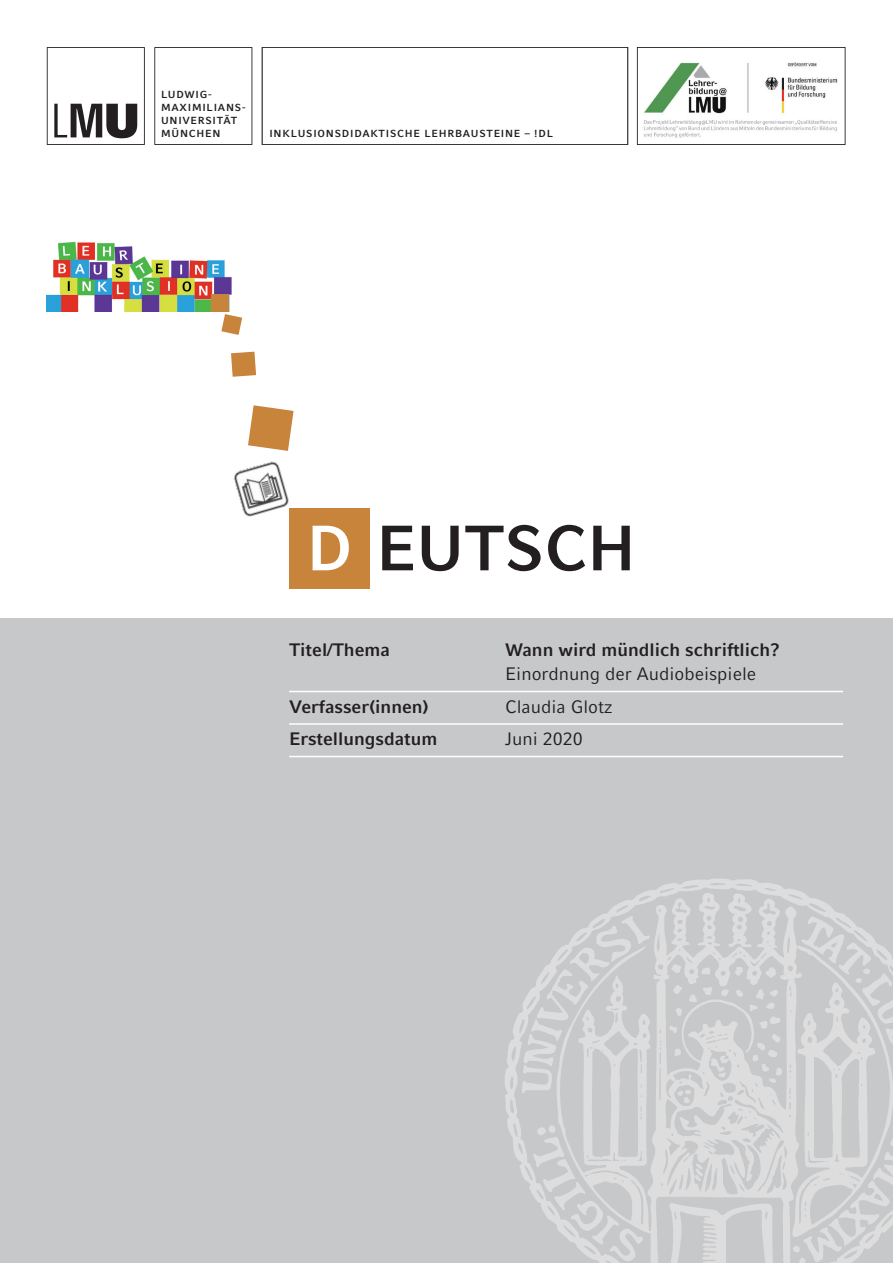
<style>
.page{position:relative;width:893px;height:1263px;background:#fff}
.page>*{position:absolute;margin:0;border:0;box-sizing:border-box;transform-origin:0 0}
.t1{font:700 63.75px "LMU Compatil Fact";color:#231f20}
.t2{font:700 18px/24px "LMU Compatil Fact";color:#231f20}
.t3{font:18px "LMU Compatil Fact";color:#231f20}
.t4{font:700 10.2px/13.2px "LMU Compatil Fact";letter-spacing:.075em;color:#231f20}
.s1{color:#fff}
.s2{font-weight:400}
</style>
<div class="page">
<div style="left:0;top:619px;width:893px;height:644px;background:#c7c8ca"></div>
<svg style="left:154px;top:47px;width:98px;height:98px"></svg>
<svg style="left:637px;top:47px;width:208px;height:98px"></svg>
<svg style="left:262px;top:47px;width:366px;height:98px"></svg>
<svg style="left:47px;top:47px;width:98px;height:98px"></svg>
<img style="left:643px;top:62px;width:199px;height:80px">
<img style="left:505px;top:879px;width:388px;height:384px">
<div style="left:289px;top:508px;width:81px;height:80px;background:#c8843b"></div>
<hr style="left:289px;top:691px;width:554px;height:1px;background:#fff">
<hr style="left:289px;top:723px;width:554px;height:2px;background:#fff">
<hr style="left:289px;top:756px;width:554px;height:1px;background:#fff">
<img style="left:233px;top:461px;width:56px;height:56px">
<img style="left:47px;top:241px;width:185px;height:71px">
<svg style="left:221px;top:314px;width:21px;height:21px"></svg>
<svg style="left:231px;top:352px;width:25px;height:25px"></svg>
<svg style="left:248px;top:405px;width:46px;height:46px"></svg>
<div style="left:211px;top:294px;width:18px;height:18px;background:#c8843b"></div>
<p class="t4" style="left:161px;top:88px;width:86px">LUDWIG-<br>MAXIMILIANS-<br>UNIVERSITÄT<br>MÜNCHEN</p>
<p class="t4" style="left:269px;top:127px;width:285px">INKLUSIONSDIDAKTISCHE LEHRBAUSTEINE – !DL</p>
<p class="t1" style="left:306px;top:511px;width:331px"><span class="s1">D</span> EUTSCH</p>
<p class="t2" style="left:289px;top:638px;width:102px">Titel/Thema</p>
<p class="t2" style="left:505px;top:638px;width:276px">Wann wird mündlich schriftlich?<br><span class="s2">Einordnung der Audiobeispiele</span></p>
<p class="t2" style="left:289px;top:694px;width:141px">Verfasser(innen)</p>
<p class="t3" style="left:505px;top:696px;width:109px">Claudia Glotz</p>
<p class="t2" style="left:289px;top:727px;width:150px">Erstellungsdatum</p>
<p class="t3" style="left:505px;top:728px;width:79px">Juni 2020</p>
</div>
